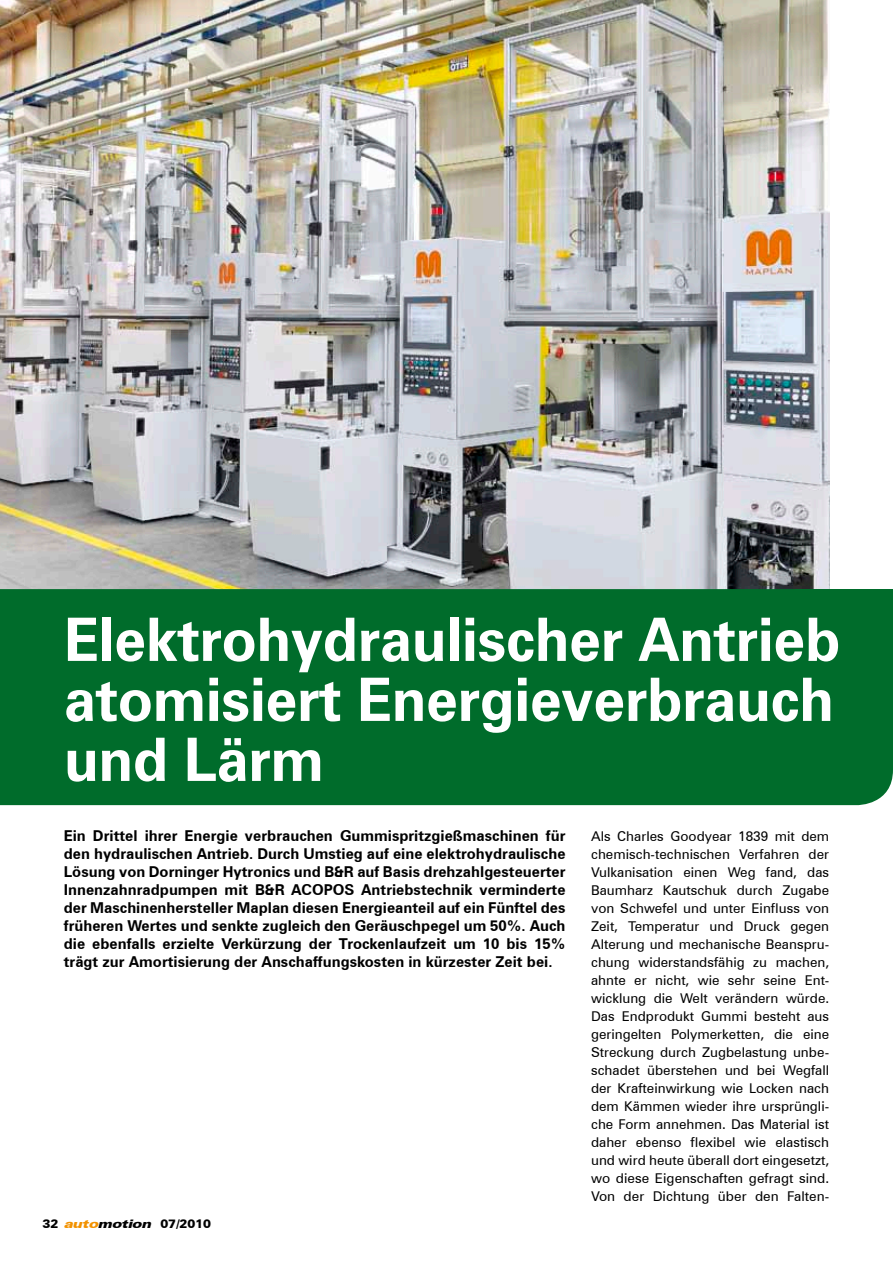
<style>
.page{position:relative;width:893px;height:1263px;background:#fff}
.page>*{position:absolute;margin:0;border:0;box-sizing:border-box;transform-origin:0 0}
.t1{font:700 60px/60px "Zurich BT";letter-spacing:-.01em;color:#fff;text-align:justify}
.t2{font:700 15px/18px "Zurich BT";color:#000;text-align:justify}
.t3{font:13.5px/18px "Zurich BT";color:#000;text-align:justify}
.t4{font:900 12px "Zurich BT";color:#000}
.s1{font-style:italic;font-stretch:expanded;color:#f29200}
.s2{font-style:italic;font-stretch:expanded}
</style>
<div class="page">
<img style="left:0;top:0;width:829px;height:589px">
<div style="left:0;top:589px;width:893px;height:216px;background:#006c2b"></div>
<div style="left:796px;top:589px;width:97px;height:36px;background:#006c2b"></div>
<h1 class="t1" style="left:64px;top:609px;width:778px">Elektrohydraulischer Antrieb atomisiert Energieverbrauch und Lärm</h1>
<p class="t2" style="left:64px;top:827px;width:503px">Ein Drittel ihrer Energie verbrauchen Gummispritzgießmaschinen für den hydraulischen Antrieb. Durch Umstieg auf eine elektrohydraulische Lösung von Dorninger Hytronics und B&amp;R auf Basis drehzahlgesteuerter Innenzahnradpumpen mit B&amp;R ACOPOS Antriebstechnik verminderte der Maschinenhersteller Maplan diesen Energieanteil auf ein Fünftel des früheren Wertes und senkte zugleich den Geräuschpegel um 50%. Auch die ebenfalls erzielte Verkürzung der Trockenlaufzeit um 10 bis 15% trägt zur Amortisierung der Anschaffungskosten in kürzester Zeit bei.</p>
<p class="t3" style="left:591px;top:827px;width:240px">Als Charles Goodyear 1839 mit dem chemisch-technischen Verfahren der Vulkanisation einen Weg fand, das Baumharz Kautschuk durch Zugabe von Schwefel und unter Einfluss von Zeit, Temperatur und Druck gegen Alterung und mechanische Beanspru&shy;chung widerstandsfähig zu machen, ahnte er nicht, wie sehr seine Ent&shy;wicklung die Welt verändern würde.<br>Das Endprodukt Gummi besteht aus geringelten Polymerketten, die eine Streckung durch Zugbelastung unbe&shy;schadet überstehen und bei Wegfall der Krafteinwirkung wie Locken nach dem Kämmen wieder ihre ursprüngli&shy;che Form annehmen. Das Material ist daher ebenso flexibel wie elastisch und wird heute überall dort eingesetzt, wo diese Eigenschaften gefragt sind.<br>Von der Dichtung über den Falten-</p>
<p class="t4" style="left:43px;top:1217px;width:170px">3 2 <span class="s1">auto</span><span class="s2">motion</span> 0 7 / 2 0 1 0</p>
</div>
